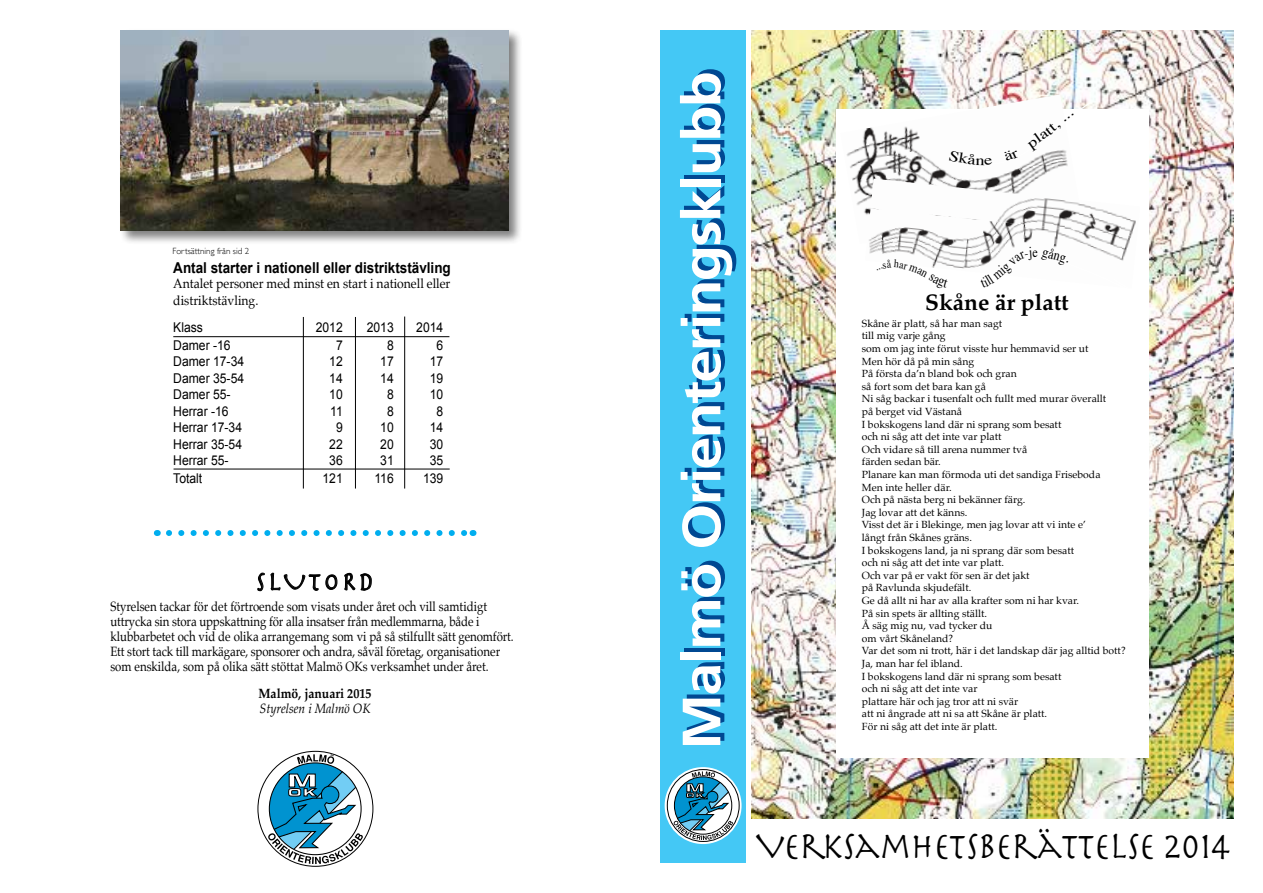
<style>
.page{position:relative;width:1263px;height:893px;background:#fff}
.page>*{position:absolute;margin:0;border:0;box-sizing:border-box;transform-origin:0 0}
.t1{font:700 53.85px "Frutiger";letter-spacing:-.03em;color:#fff;scale:1.1 1}
.t2{font:39px "Herculanum";letter-spacing:-.01em;color:#000;scale:.85 1}
.t3{font:27px "Herculanum";letter-spacing:.12em;color:#000;scale:.9 1}
.t4{font:700 22.65px "Palatino";color:#000}
.t5{font:700 15px "Arial";color:#000;scale:.9 1}
.t6{font:14.7px "Times";color:#000;scale:.85 1}
.t7{font:13.5px/15px "Palatino";color:#000;scale:.85 1}
.t8{font:13.5px "Arial";color:#000;scale:.9 1}
.t9{font:13.5px/16.5px "Palatino";color:#000;scale:.9 1}
.t10{font:700 13.5px "Palatino";color:#000;scale:.9 1}
.t11{font:italic 13.5px "Palatino";color:#000;scale:.9 1}
.t12{font:10.35px/12.6px "Palatino";color:#000}
.t13{font:300 9px "Gill Sans";color:#000}
</style>
<div class="page">
<img style="left:752px;top:30px;width:481px;height:788px">
<div style="left:661px;top:30px;width:85px;height:833px;background:#44c8f5"></div>
<svg style="left:665px;top:767px;width:76px;height:77px"></svg>
<svg style="left:667px;top:770px;width:72px;height:71px"></svg>
<div style="left:667px;top:769px;width:72px;height:72px;border:1px solid #000;border-radius:50%"></div>
<svg style="left:674px;top:771px;width:59px;height:69px;background:#6aa0b6"></svg>
<svg style="left:257px;top:572px;width:81px;height:20px"></svg>
<svg style="left:344px;top:572px;width:28px;height:19px"></svg>
<svg style="left:268px;top:754px;width:95px;height:110px"></svg>
<div style="left:836px;top:109px;width:313px;height:649px;background:#fff"></div>
<img style="left:840px;top:94px;width:232px;height:74px">
<img style="left:852px;top:159px;width:191px;height:56px">
<img style="left:870px;top:179px;width:226px;height:29px">
<img style="left:867px;top:208px;width:269px;height:31px">
<img style="left:869px;top:239px;width:261px;height:15px">
<div style="left:119px;top:28px;width:404px;height:218px;background:#000;opacity:.5"></div>
<img style="left:121px;top:30px;width:387px;height:201px">
<hr style="left:173px;top:336px;width:276px;height:1px;background:#000">
<hr style="left:174px;top:469px;width:276px;height:1px;background:#000">
<hr style="left:303px;top:317px;width:1px;height:172px;background:#000">
<hr style="left:355px;top:317px;width:1px;height:172px;background:#000">
<hr style="left:404px;top:317px;width:1px;height:172px;background:#000">
<svg style="left:169px;top:530px;width:297px;height:6px"></svg>
<svg style="left:947px;top:101px;width:145px;height:74px"></svg>
<svg style="left:875px;top:245px;width:276px;height:58px"></svg>
<p class="t13" style="left:172px;top:244px;width:78px">Fortsättning från sid 2</p>
<h3 class="t5" style="left:173px;top:258px;width:310px">Antal starter i nationell eller distriktstävling</h3>
<h3 class="t9" style="left:173px;top:275px;width:309px">Antalet personer med minst en start i nationell eller distriktstävling.</h3>
<h3 class="t8" style="left:173px;top:318px;width:35px">Klass</h3>
<h3 class="t8" style="left:316px;top:318px;width:32px">2012</h3>
<h3 class="t8" style="left:367px;top:318px;width:32px">2013</h3>
<h3 class="t8" style="left:416px;top:318px;width:32px">2014</h3>
<h3 class="t8" style="left:173px;top:336px;width:65px">Damer -16</h3>
<h3 class="t8" style="left:336px;top:336px;width:9px">7</h3>
<h3 class="t8" style="left:387px;top:336px;width:9px">8</h3>
<h3 class="t8" style="left:437px;top:336px;width:9px">6</h3>
<h3 class="t8" style="left:173px;top:353px;width:80px">Damer 17-34</h3>
<h3 class="t8" style="left:329px;top:353px;width:17px">12</h3>
<h3 class="t8" style="left:380px;top:353px;width:17px">17</h3>
<h3 class="t8" style="left:430px;top:353px;width:17px">17</h3>
<h3 class="t8" style="left:173px;top:369px;width:80px">Damer 35-54</h3>
<h3 class="t8" style="left:329px;top:369px;width:17px">14</h3>
<h3 class="t8" style="left:380px;top:369px;width:17px">14</h3>
<h3 class="t8" style="left:430px;top:369px;width:17px">19</h3>
<h3 class="t8" style="left:173px;top:386px;width:65px">Damer 55-</h3>
<h3 class="t8" style="left:329px;top:386px;width:17px">10</h3>
<h3 class="t8" style="left:387px;top:386px;width:9px">8</h3>
<h3 class="t8" style="left:430px;top:386px;width:17px">10</h3>
<h3 class="t8" style="left:173px;top:402px;width:63px">Herrar -16</h3>
<h3 class="t8" style="left:330px;top:402px;width:16px">11</h3>
<h3 class="t8" style="left:387px;top:402px;width:9px">8</h3>
<h3 class="t8" style="left:437px;top:402px;width:9px">8</h3>
<h3 class="t8" style="left:173px;top:419px;width:78px">Herrar 17-34</h3>
<h3 class="t8" style="left:336px;top:419px;width:9px">9</h3>
<h3 class="t8" style="left:380px;top:419px;width:17px">10</h3>
<h3 class="t8" style="left:430px;top:419px;width:17px">14</h3>
<h3 class="t8" style="left:173px;top:435px;width:78px">Herrar 35-54</h3>
<h3 class="t8" style="left:329px;top:435px;width:17px">22</h3>
<h3 class="t8" style="left:380px;top:435px;width:17px">20</h3>
<h3 class="t8" style="left:430px;top:435px;width:17px">30</h3>
<h3 class="t8" style="left:173px;top:452px;width:63px">Herrar 55-</h3>
<h3 class="t8" style="left:329px;top:452px;width:17px">36</h3>
<h3 class="t8" style="left:380px;top:452px;width:17px">31</h3>
<h3 class="t8" style="left:430px;top:452px;width:17px">35</h3>
<h3 class="t8" style="left:173px;top:470px;width:34px">Totalt</h3>
<h3 class="t8" style="left:322px;top:470px;width:24px">121</h3>
<h3 class="t8" style="left:374px;top:470px;width:23px">116</h3>
<h3 class="t8" style="left:423px;top:470px;width:24px">139</h3>
<h3 class="t3" style="left:256px;top:564px;width:133px">SLUTORD</h3>
<p class="t7" style="left:110px;top:599px;width:476px">Styrelsen tackar för det förtroende som visats under året och vill samtidigt uttrycka sin stora uppskattning för alla insatser från medlemmarna, både i klubbarbetet och vid de olika arrangemang som vi på så stilfullt sätt genomfört.<br>Ett stort tack till markägare, sponsorer och andra, såväl företag, organisationer som enskilda, som på olika sätt stöttat Malmö OKs verksamhet under året.</p>
<h3 class="t10" style="left:258px;top:682px;width:127px">Malmö, januari 2015</h3>
<h3 class="t11" style="left:260px;top:697px;width:125px">Styrelsen i Malmö OK</h3>
<h1 class="t1" style="left:670px;top:750px;width:618px;rotate:-90deg">Malmö Orienteringsklubb</h1>
<h3 class="t6" style="left:1046px;top:238px;width:34px;rotate:15deg">gång.</h3>
<h3 class="t4" style="left:925px;top:283px;width:145px">Skåne är platt</h3>
<p class="t12" style="left:862px;top:317px;width:265px">Skåne är platt, så har man sagt<br>till mig varje gång<br>som om jag inte förut visste hur hemmavid ser ut<br>Men hör då på min sång<br>På första da’n bland bok och gran<br>så fort som det bara kan gå<br>Ni såg backar i tusenfalt och fullt med murar överallt<br>på berget vid Västanå<br>I bokskogens land där ni sprang som besatt<br>och ni såg att det inte var platt<br>Och vidare så till arena nummer två<br>färden sedan bär.<br>Planare kan man förmoda uti det sandiga Friseboda<br>Men inte heller där.<br>Och på nästa berg ni bekänner färg.<br>Jag lovar att det känns.<br>Visst det är i Blekinge, men jag lovar att vi inte e’<br>långt från Skånes gräns.<br>I bokskogens land, ja ni sprang där som besatt<br>och ni såg att det inte var platt.<br>Och var på er vakt för sen är det jakt<br>på Ravlunda skjudefält.<br>Ge då allt ni har av alla krafter som ni har kvar.<br>På sin spets är allting ställt.<br>Å säg mig nu, vad tycker du<br>om vårt Skåneland?<br>Var det som ni trott, här i det landskap där jag alltid bott?<br>Ja, man har fel ibland.<br>I bokskogens land där ni sprang som besatt<br>och ni såg att det inte var<br>plattare här och jag tror att ni svär<br>att ni ångrade att ni sa att Skåne är platt.<br>För ni såg att det inte är platt.</p>
<h2 class="t2" style="left:756px;top:821px;width:559px">VERKSAMHETSBERÄTTELSE 2014</h2>
</div>
